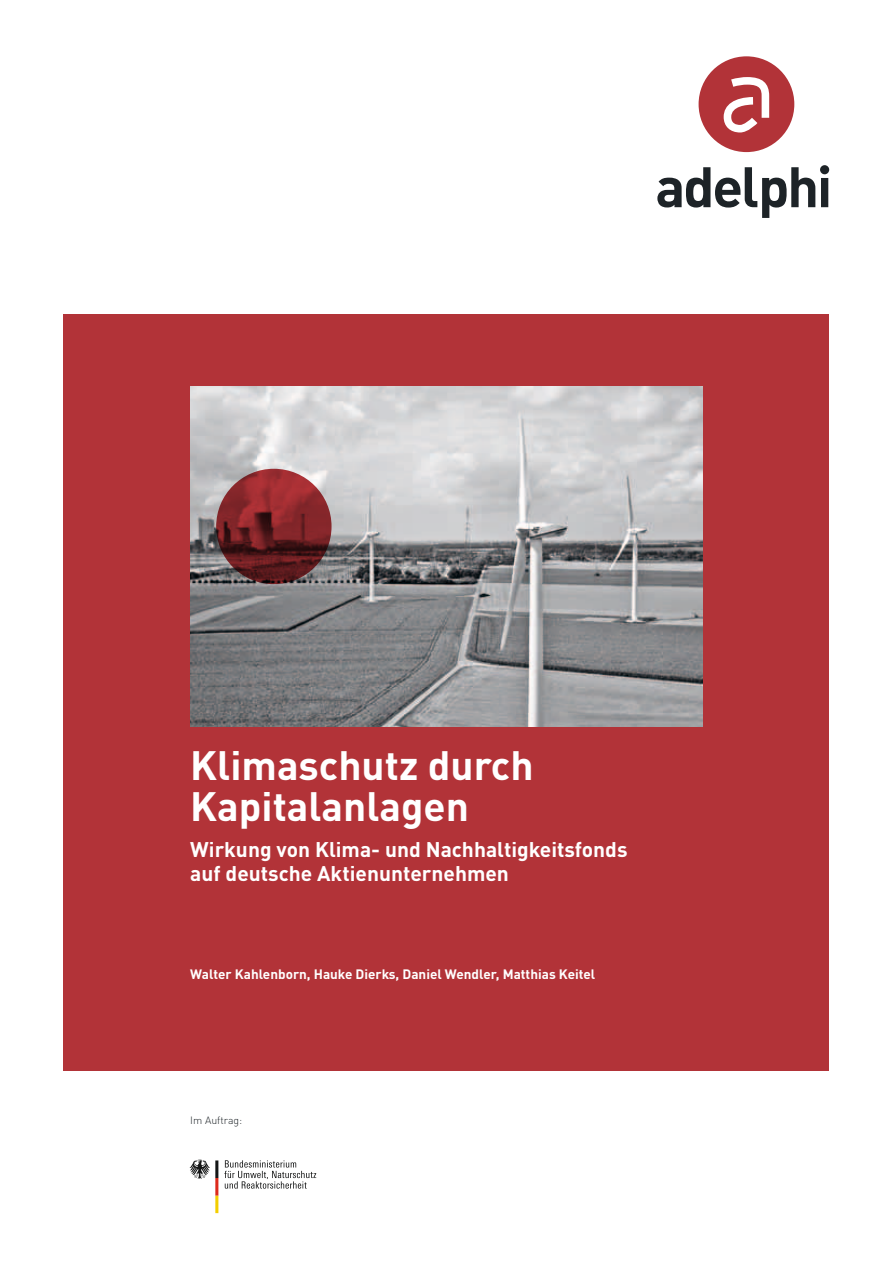
<style>
.page{position:relative;width:893px;height:1263px;background:#fff}
.page>*{position:absolute;margin:0;border:0;box-sizing:border-box;transform-origin:0 0}
.t1{font:700 40.5px/40.5px "DINOT";color:#fff}
.t2{font:700 21px/24px "DINOT";color:#fff}
.t3{font:700 13.5px "DINOT";color:#fff}
.t4{font:300 10.5px "DINOT";color:#1d2327}
</style>
<div class="page">
<div style="left:64px;top:314px;width:765px;height:756px;background:#b23338"></div>
<div style="left:699px;top:56px;width:95px;height:96px;background:#b23338;border-radius:50%"></div>
<svg style="left:724px;top:77px;width:45px;height:55px"></svg>
<svg style="left:657px;top:165px;width:172px;height:53px"></svg>
<img style="left:190px;top:386px;width:513px;height:340px">
<svg style="left:216px;top:469px;width:116px;height:115px"></svg>
<svg style="left:189px;top:1159px;width:29px;height:54px"></svg>
<svg style="left:224px;top:1160px;width:92px;height:29px"></svg>
<h1 class="t1" style="left:190px;top:744px;width:345px">Klimaschutz durch<br>Kapitalanlagen</h1>
<p class="t2" style="left:190px;top:837px;width:439px">Wirkung von Klima- und Nachhaltigkeitsfonds auf deutsche Aktienunternehmen</p>
<p class="t3" style="left:190px;top:965px;width:406px">Walter Kahlenborn, Hauke Dierks, Daniel Wendler, Matthias Keitel</p>
<p class="t4" style="left:190px;top:1113px;width:53px">Im Auftrag:</p>
</div>
